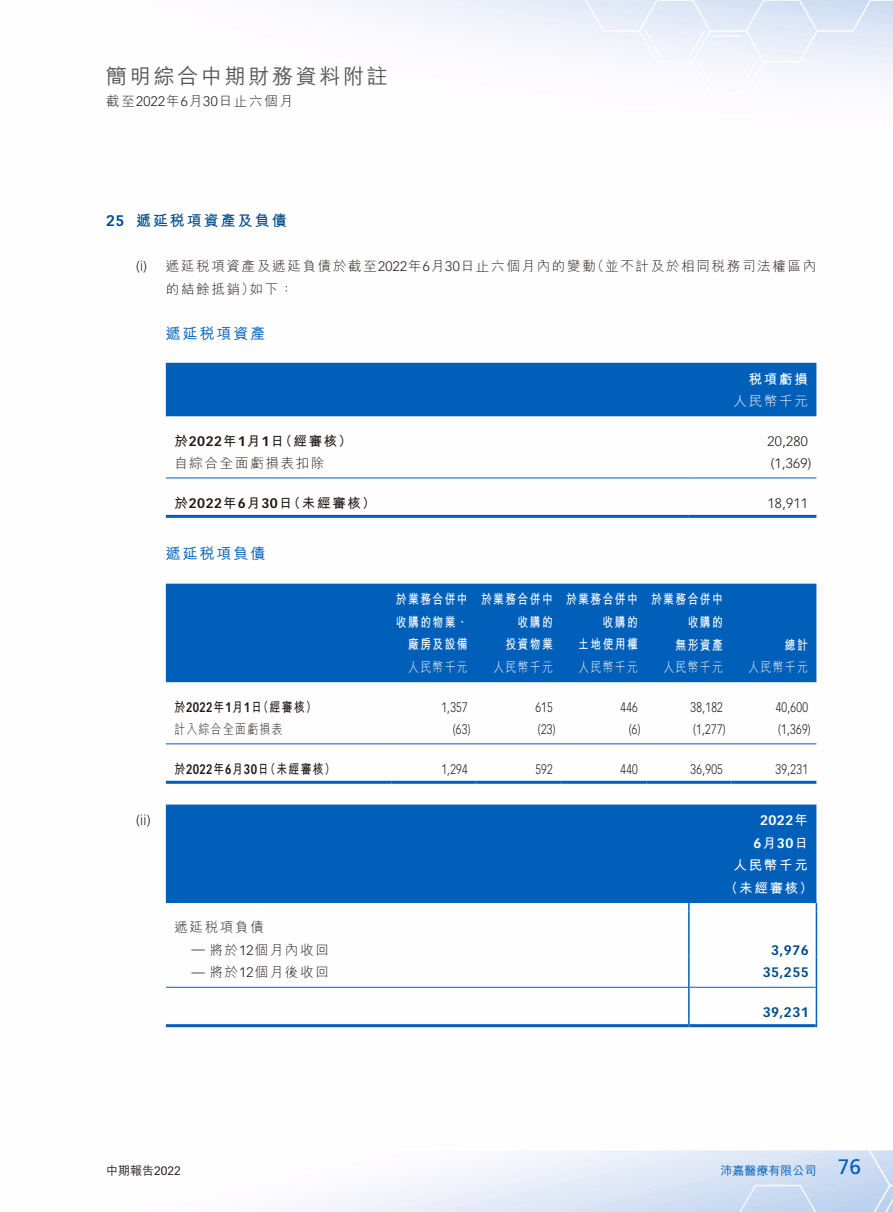
<style>
.page{position:relative;width:893px;height:1212px;background:#fff}
.page>*{position:absolute;margin:0;border:0;box-sizing:border-box;transform-origin:0 0}
.t1{font:500 21px "M Hei HK";letter-spacing:.13em;color:#595857}
.t2{font:21px "Frutiger LT Std";color:#005fb9}
.t3{font:500 15px "M Hei HK";letter-spacing:.13em;color:#005fb9}
.t4{font:700 15px "M Hei HK";letter-spacing:.13em;color:#004c89}
.t5{font:700 15px "Vectora LT Std";color:#004c89}
.t6{font:300 13.5px "M Hei HK";letter-spacing:.125em;color:#231916}
.t7{font:300 13.5px "Vectora LT Std";letter-spacing:.025em;color:#231916;scale:.8 1}
.t8{font:700 13.5px/22.5px "M Hei HK";letter-spacing:.13em;color:#fff;text-align:right;scale:.8 1}
.t9{font:700 13.5px "M Hei HK";letter-spacing:.13em;color:#231916;scale:.8 1}
.t10{font:300 13.5px "Vectora LT Std";letter-spacing:.025em;color:#231916}
.t11{font:300 13.5px "M Hei HK";letter-spacing:.125em;color:#fff;scale:.8 1}
.t12{font:700 13.5px "Vectora LT Std";letter-spacing:.03em;color:#231916}
.t13{font:700 13.5px "Vectora LT Std";letter-spacing:.03em;color:#004c89}
.t14{font:700 13.5px/22.5px "M Hei HK";letter-spacing:.13em;color:#fff;text-align:center}
.t15{font:700 13.5px "M Hei HK";letter-spacing:.13em;color:#231916}
.t16{font:700 13.5px "Vectora LT Std";letter-spacing:.03em;color:#fff}
.t17{font:300 13.5px "M Hei HK";letter-spacing:.125em;color:#231916;scale:.8 1}
.t18{font:300 13.5px "M Hei HK";letter-spacing:.125em;color:#fff}
.t19{font:500 12px "M Hei HK";color:#005fb9}
.t20{font:500 12px "M Hei HK";color:#231916}
.s1{font-family:"Vectora LT Std"}
.s2{font-family:"M Hei HK"}
.s3{font-family:"Vectora LT Std";font-weight:400}
</style>
<div class="page">
<img style="left:165px;top:0;width:728px;height:1212px">
<div style="left:166px;top:363px;width:650px;height:53px;background:#005fb9"></div>
<hr style="left:166px;top:478px;width:523px;height:1px;background:#005fb9">
<hr style="left:689px;top:478px;width:127px;height:1px;background:#005fb9">
<hr style="left:166px;top:515px;width:523px;height:3px;background:#005fb9">
<hr style="left:689px;top:515px;width:127px;height:3px;background:#005fb9">
<div style="left:166px;top:584px;width:650px;height:98px;background:#005fb9"></div>
<hr style="left:166px;top:743px;width:225px;height:1px;background:#005fb9">
<hr style="left:391px;top:743px;width:85px;height:1px;background:#005fb9">
<hr style="left:476px;top:743px;width:85px;height:1px;background:#005fb9">
<hr style="left:561px;top:743px;width:85px;height:1px;background:#005fb9">
<hr style="left:646px;top:743px;width:85px;height:1px;background:#005fb9">
<hr style="left:731px;top:743px;width:85px;height:1px;background:#005fb9">
<hr style="left:166px;top:781px;width:225px;height:3px;background:#005fb9">
<hr style="left:391px;top:781px;width:85px;height:3px;background:#005fb9">
<hr style="left:476px;top:781px;width:85px;height:3px;background:#005fb9">
<hr style="left:561px;top:781px;width:85px;height:3px;background:#005fb9">
<hr style="left:646px;top:781px;width:85px;height:3px;background:#005fb9">
<hr style="left:731px;top:781px;width:85px;height:3px;background:#005fb9">
<div style="left:166px;top:804px;width:650px;height:99px;background:#005fb9"></div>
<svg style="left:688px;top:903px;width:2px;height:8px"></svg>
<hr style="left:688px;top:911px;width:2px;height:23px;background:#005fb9">
<hr style="left:688px;top:934px;width:2px;height:22px;background:#005fb9">
<hr style="left:688px;top:956px;width:2px;height:23px;background:#005fb9">
<svg style="left:688px;top:979px;width:2px;height:17px"></svg>
<hr style="left:688px;top:996px;width:2px;height:22px;background:#005fb9">
<svg style="left:688px;top:1018px;width:2px;height:9px"></svg>
<svg style="left:816px;top:903px;width:1px;height:124px"></svg>
<hr style="left:166px;top:987px;width:522px;height:1px;background:#005fb9">
<hr style="left:690px;top:987px;width:126px;height:1px;background:#005fb9">
<hr style="left:166px;top:1024px;width:522px;height:3px;background:#005fb9">
<hr style="left:690px;top:1024px;width:126px;height:3px;background:#005fb9">
<h1 class="t1" style="left:106px;top:61px;width:283px">簡明綜合中期財務資料附註</h1>
<p class="t6" style="left:106px;top:94px;width:188px">截至<span class="s1">2022</span>年 月<span class="s1">6 30</span>日止六個月</p>
<p class="t5" style="left:106px;top:212px;width:20px">25</p>
<p class="t4" style="left:136px;top:210px;width:152px">遞延稅項資產及負債</p>
<p class="t10" style="left:136px;top:258px;width:12px">) i(</p>
<p class="t6" style="left:591px;top:259px;width:227px">（並不計及於相同稅務司法權區內</p>
<p class="t6" style="left:166px;top:259px;width:431px">遞延稅項資產及遞延負債於截至<span class="s1">2022</span>年 月<span class="s1">6 30</span>日止六個月內的變動</p>
<p class="t6" style="left:166px;top:282px;width:90px">的結餘抵銷）</p>
<p class="t3" style="left:166px;top:322px;width:101px">遞延稅項資產</p>
<p class="t6" style="left:250px;top:282px;width:45px">如下：</p>
<p class="t15" style="left:279px;top:431px;width:75px">（經審核(</p>
<p class="t12" style="left:174px;top:433px;width:111px"><span class="s2">於</span>2022<span class="s2">年</span>1<span class="s2">月</span>1<span class="s2">日</span></p>
<p class="t6" style="left:174px;top:456px;width:152px">自綜合全面虧損表扣除</p>
<p class="t15" style="left:287px;top:493px;width:90px">（未經審核(</p>
<p class="t12" style="left:174px;top:495px;width:120px"><span class="s2">於</span>2022<span class="s2">年</span>6<span class="s2">月</span>30<span class="s2">日</span></p>
<p class="t3" style="left:166px;top:543px;width:101px">遞延稅項負債</p>
<p class="t9" style="left:174px;top:697px;width:179px">於<span class="s1">2022</span>年 月<span class="s1">1</span> （日<span class="s1">1</span> 經審核(</p>
<p class="t17" style="left:174px;top:722px;width:137px">計入綜合全面虧損表</p>
<p class="t9" style="left:174px;top:759px;width:203px">於<span class="s1">2022</span>年 月<span class="s1">6 30</span> （日 未經審核(</p>
<p class="t14" style="left:749px;top:366px;width:61px">稅項虧損</p>
<p class="t18" style="left:734px;top:394px;width:76px">人民幣千元</p>
<p class="t10" style="left:768px;top:433px;width:42px">20,280</p>
<p class="t10" style="left:771px;top:455px;width:42px">)1,369(</p>
<p class="t10" style="left:768px;top:495px;width:42px">18,911</p>
<p class="t8" style="left:396px;top:587px;width:91px">於業務合併中收購的物業、廠房及設備</p>
<p class="t8" style="left:481px;top:587px;width:91px">於業務合併中收購的<br>投資物業</p>
<p class="t8" style="left:566px;top:587px;width:91px">於業務合併中收購的<br>土地使用權</p>
<p class="t8" style="left:651px;top:587px;width:91px">於業務合併中收購的</p>
<p class="t8" style="left:675px;top:632px;width:61px">無形資產</p>
<p class="t8" style="left:785px;top:632px;width:30px">總計</p>
<p class="t11" style="left:408px;top:660px;width:76px">人民幣千元</p>
<p class="t11" style="left:493px;top:660px;width:76px">人民幣千元</p>
<p class="t11" style="left:578px;top:660px;width:76px">人民幣千元</p>
<p class="t11" style="left:663px;top:660px;width:76px">人民幣千元</p>
<p class="t11" style="left:748px;top:660px;width:76px">人民幣千元</p>
<p class="t7" style="left:441px;top:699px;width:34px">1,357</p>
<p class="t7" style="left:535px;top:699px;width:23px">615</p>
<p class="t7" style="left:620px;top:699px;width:23px">446</p>
<p class="t7" style="left:691px;top:699px;width:42px">38,182</p>
<p class="t7" style="left:776px;top:699px;width:42px">40,600</p>
<p class="t7" style="left:453px;top:721px;width:24px">)63(</p>
<p class="t7" style="left:538px;top:721px;width:24px">)23(</p>
<p class="t7" style="left:629px;top:721px;width:16px">(6)</p>
<p class="t7" style="left:693px;top:721px;width:42px">)1,277(</p>
<p class="t7" style="left:778px;top:721px;width:42px">)1,369(</p>
<p class="t7" style="left:441px;top:761px;width:34px">1,294</p>
<p class="t7" style="left:535px;top:761px;width:23px">592</p>
<p class="t7" style="left:620px;top:761px;width:23px">440</p>
<p class="t7" style="left:691px;top:761px;width:42px">36,905</p>
<p class="t7" style="left:776px;top:761px;width:42px">39,231</p>
<p class="t10" style="left:136px;top:813px;width:16px">)i i(</p>
<p class="t6" style="left:174px;top:920px;width:91px">遞延稅項負債</p>
<p class="t6" style="left:191px;top:943px;width:139px"><span class="s1">—</span> 將於<span class="s1">12</span>個月內收回</p>
<p class="t6" style="left:191px;top:965px;width:139px"><span class="s1">—</span> 將於<span class="s1">12</span>個月後收回</p>
<p class="t16" style="left:760px;top:812px;width:49px">2022<span class="s2">年</span></p>
<p class="t16" style="left:753px;top:835px;width:56px">6<span class="s2">月</span>30<span class="s2">日</span></p>
<p class="t14" style="left:725px;top:853px;width:90px">人民幣千元（未經審核(</p>
<p class="t13" style="left:771px;top:942px;width:39px">3,976</p>
<p class="t13" style="left:763px;top:964px;width:47px">35,255</p>
<p class="t13" style="left:763px;top:1004px;width:47px">39,231</p>
<p class="t20" style="left:106px;top:1162px;width:76px">中期報告<span class="s3">2022</span></p>
<p class="t19" style="left:720px;top:1162px;width:98px">沛嘉醫療有限公司</p>
<h1 class="t2" style="left:838px;top:1154px;width:25px">76</h1>
</div>
